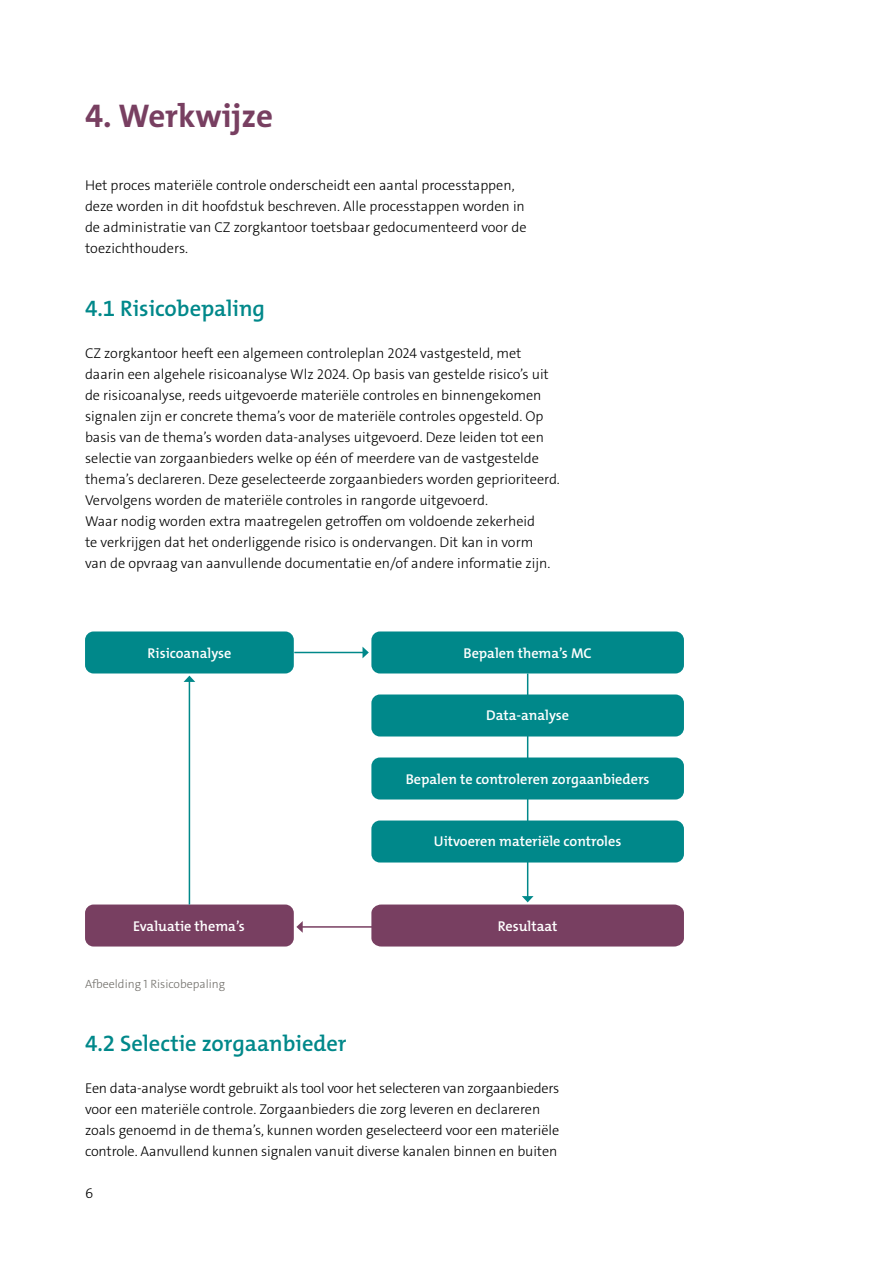
<style>
.page{position:relative;width:893px;height:1263px;background:#fff}
.page>*{position:absolute;margin:0;border:0;box-sizing:border-box;transform-origin:0 0}
._5_Kop_H2{font:700 33px "The Mix Os F";color:#783f61}
._6_Onderkop_H3{font:600 22.5px "The Mix Os F";color:#00888a}
._10_Body_p{font:300 14.25px/21px "The Sans C4 s";color:#000}
._10_Body_P{font:300 14.25px/21px "The Sans C4 s";letter-spacing:-.01em;color:#000}
.t1{font:600 14.25px "The Mix Os F";color:#fff}
._17_Bijschrift_P{font:300 12px "The Sans C4 s";color:#716f6a}
</style>
<div class="page">
<hr style="left:527px;top:673px;width:1px;height:224px;background:#00888a">
<div style="left:85px;top:631px;width:209px;height:42px;background:#00888a;border-radius:9px"></div>
<div style="left:85px;top:904px;width:209px;height:42px;background:#783f61;border-radius:9px"></div>
<div style="left:371px;top:631px;width:313px;height:42px;background:#00888a;border-radius:9px"></div>
<div style="left:371px;top:694px;width:313px;height:42px;background:#00888a;border-radius:9px"></div>
<div style="left:371px;top:757px;width:313px;height:42px;background:#00888a;border-radius:9px"></div>
<div style="left:371px;top:820px;width:313px;height:42px;background:#00888a;border-radius:9px"></div>
<svg style="left:371px;top:896px;width:313px;height:50px"></svg>
<hr style="left:189px;top:681px;width:1px;height:223px;background:#00888a">
<svg style="left:184px;top:676px;width:11px;height:6px"></svg>
<hr style="left:294px;top:652px;width:69px;height:1px;background:#00888a">
<svg style="left:362px;top:647px;width:7px;height:11px"></svg>
<hr style="left:302px;top:926px;width:74px;height:2px;background:#783f61">
<svg style="left:296px;top:921px;width:7px;height:12px"></svg>
<h2 class="_5_Kop_H2" style="left:85px;top:95px;width:190px">4. Werkwijze</h2>
<p class="_10_Body_p" style="left:85px;top:175px;width:443px">Het proces materiële controle onderscheidt een aantal processtappen, deze worden in dit hoofdstuk beschreven. Alle processtappen worden in de administratie van CZ zorgkantoor toetsbaar gedocumenteerd voor de toezichthouders.</p>
<h3 class="_6_Onderkop_H3" style="left:85px;top:294px;width:182px">4.1 Risicobepaling</h3>
<p class="_10_Body_p" style="left:85px;top:343px;width:476px">CZ zorgkantoor heeft een algemeen controleplan 2024 vastgesteld, met daarin een algehele risicoanalyse Wlz 2024. Op basis van gestelde risico’s uit de risicoanalyse, reeds uitgevoerde materiële controles en binnengekomen signalen zijn er concrete thema’s voor de materiële controles opgesteld. Op basis van de thema’s worden data-analyses uitgevoerd. Deze leiden tot een selectie van zorgaanbieders welke op één of meerdere van de vastgestelde thema’s declareren. Deze geselecteerde zorgaanbieders worden geprioriteerd.<br>Vervolgens worden de materiële controles in rangorde uitgevoerd.<br>Waar nodig worden extra maatregelen getroffen om voldoende zekerheid<br>te verkrijgen dat het onderliggende risico is ondervangen. Dit kan in vorm<br>van de opvraag van aanvullende documentatie en/of andere informatie zijn.</p>
<p class="t1" style="left:148px;top:644px;width:85px">Risicoanalyse</p>
<p class="t1" style="left:463px;top:644px;width:130px">Bepalen thema’s MC</p>
<p class="t1" style="left:486px;top:706px;width:85px">Data-analyse</p>
<p class="t1" style="left:406px;top:770px;width:245px">Bepalen te controleren zorgaanbieders</p>
<p class="t1" style="left:434px;top:832px;width:189px">Uitvoeren materiële controles</p>
<p class="t1" style="left:133px;top:917px;width:113px">Evaluatie thema’s</p>
<p class="t1" style="left:498px;top:917px;width:61px">Resultaat</p>
<p class="_17_Bijschrift_P" style="left:85px;top:977px;width:142px">Afbeelding 1 Risicobepaling</p>
<h3 class="_6_Onderkop_H3" style="left:85px;top:1029px;width:263px">4.2 Selectie zorgaanbieder</h3>
<p class="_10_Body_P" style="left:85px;top:1078px;width:476px">Een data-analyse wordt gebruikt als tool voor het selecteren van zorgaanbieders voor een materiële controle. Zorgaanbieders die zorg leveren en declareren zoals genoemd in de thema’s, kunnen worden geselecteerd voor een materiële controle. Aanvullend kunnen signalen vanuit diverse kanalen binnen en buiten</p>
<p class="_10_Body_P" style="left:85px;top:1183px;width:10px">6</p>
</div>
